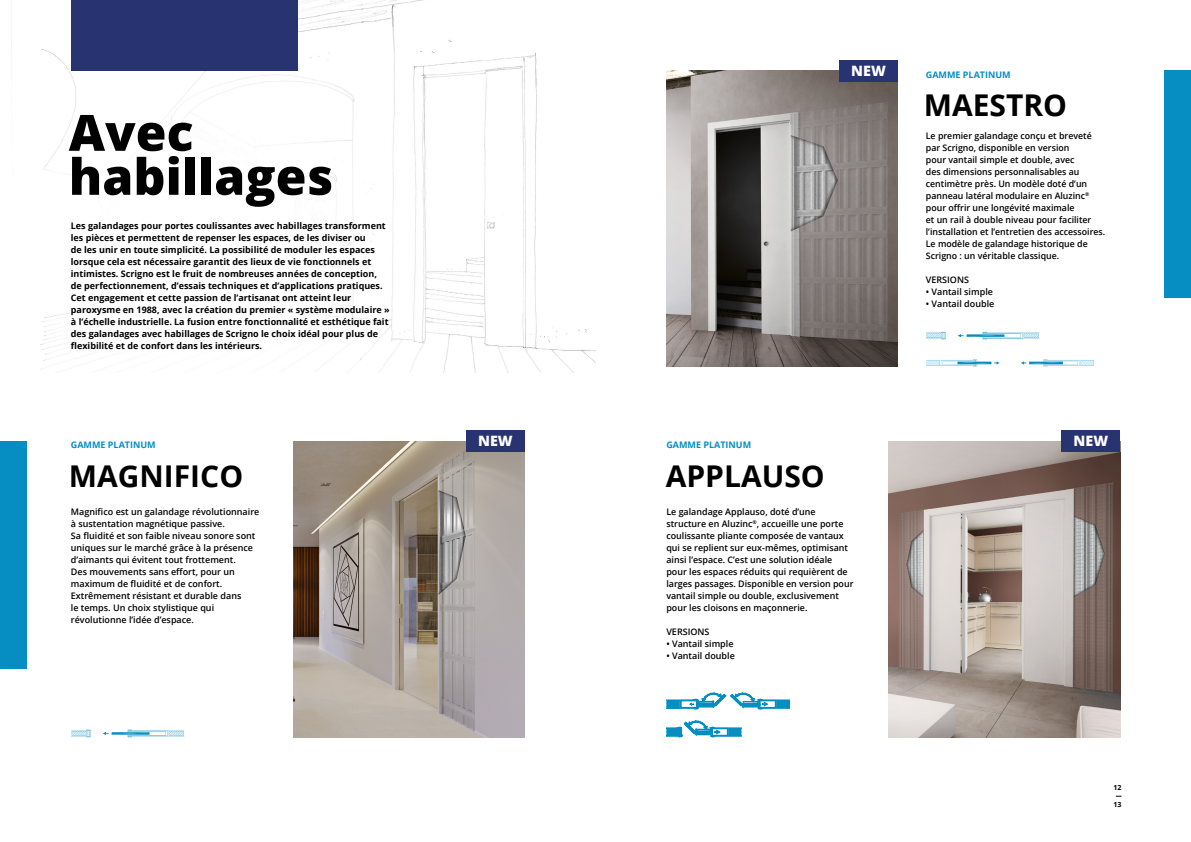
<style>
.page{position:relative;width:1191px;height:842px;background:#fff}
.page>*{position:absolute;margin:0;border:0;box-sizing:border-box;transform-origin:0 0}
.t1{font:800 50px/44px "Open Sans";color:#000}
.t2{font:700 30px "Open Sans";color:#000}
.t3{font:800 14.3px "Open Sans";color:#fff}
.t4{font:600 9px/12px "Open Sans";color:#000}
.t5{font:700 9px/12px "Open Sans";color:#000}
.t6{font:700 9px "Open Sans";color:#068ec2}
.t7{font:700 7px "Open Sans";color:#000}
</style>
<div class="page">
<svg style="left:11px;top:40px;width:721px;height:412px"></svg>
<img style="left:293px;top:441px;width:231px;height:296px">
<div style="left:0;top:441px;width:27px;height:227px;background:#068ec2"></div>
<div style="left:71px;top:0;width:227px;height:71px;background:#283371"></div>
<img style="left:666px;top:71px;width:231px;height:296px">
<img style="left:888px;top:441px;width:232px;height:296px">
<div style="left:1164px;top:71px;width:27px;height:227px;background:#068ec2"></div>
<svg style="left:666px;top:693px;width:124px;height:16px"></svg>
<svg style="left:666px;top:721px;width:75px;height:16px"></svg>
<div style="left:839px;top:60px;width:58px;height:22px;background:#283371"></div>
<div style="left:1061px;top:431px;width:59px;height:21px;background:#283371"></div>
<div style="left:466px;top:431px;width:58px;height:21px;background:#283371"></div>
<svg style="left:926px;top:332px;width:113px;height:7px"></svg>
<svg style="left:926px;top:359px;width:73px;height:8px"></svg>
<svg style="left:1021px;top:359px;width:73px;height:8px"></svg>
<svg style="left:71px;top:730px;width:113px;height:7px"></svg>
<h1 class="t1" style="left:69px;top:108px;width:266px">Avec habillages</h1>
<p class="t5" style="left:71px;top:219px;width:320px">Les galandages pour portes coulissantes avec habillages transforment les pièces et permettent de repenser les espaces, de les diviser ou<br>de les unir en toute simplicité. La possibilité de moduler les espaces lorsque cela est nécessaire garantit des lieux de vie fonctionnels et intimistes. Scrigno est le fruit de nombreuses années de conception, de perfectionnement, d’essais techniques et d’applications pratiques.<br>Cet engagement et cette passion de l’artisanat ont atteint leur paroxysme en 1988, avec la création du premier « système modulaire » à l’échelle industrielle. La fusion entre fonctionnalité et esthétique fait des galandages avec habillages de Scrigno le choix idéal pour plus de flexibilité et de confort dans les intérieurs.</p>
<h3 class="t3" style="left:851px;top:60px;width:36px">NEW</h3>
<p class="t6" style="left:926px;top:68px;width:86px">GAMME PLATINUM</p>
<h2 class="t2" style="left:923px;top:84px;width:145px">MAESTRO</h2>
<p class="t4" style="left:926px;top:130px;width:181px">Le premier galandage conçu et breveté par Scrigno, disponible en version<br>pour vantail simple et double, avec<br>des dimensions personnalisables au centimètre près. Un modèle doté d’un panneau latéral modulaire en Aluzinc<sup>® </sup>pour offrir une longévité maximale<br>et un rail à double niveau pour faciliter l’installation et l’entretien des accessoires.<br>Le modèle de galandage historique de Scrigno : un véritable classique.</p>
<p class="t4" style="left:926px;top:274px;width:45px">VERSIONS</p>
<p class="t4" style="left:926px;top:286px;width:69px">• Vantail simple</p>
<p class="t4" style="left:926px;top:298px;width:70px">• Vantail double</p>
<p class="t6" style="left:71px;top:439px;width:86px">GAMME PLATINUM</p>
<h3 class="t3" style="left:478px;top:430px;width:36px">NEW</h3>
<p class="t6" style="left:666px;top:439px;width:86px">GAMME PLATINUM</p>
<h3 class="t3" style="left:1073px;top:430px;width:36px">NEW</h3>
<h2 class="t2" style="left:69px;top:454px;width:176px">MAGNIFICO</h2>
<p class="t4" style="left:71px;top:505px;width:190px">Magnifico est un galandage révolutionnaire à sustentation magnétique passive.<br>Sa fluidité et son faible niveau sonore sont uniques sur le marché grâce à la présence d’aimants qui évitent tout frottement.<br>Des mouvements sans effort, pour un maximum de fluidité et de confort.<br>Extrêmement résistant et durable dans<br>le temps. Un choix stylistique qui révolutionne l’idée d’espace.</p>
<h2 class="t2" style="left:665px;top:454px;width:161px">APPLAUSO</h2>
<p class="t4" style="left:666px;top:505px;width:189px">Le galandage Applauso, doté d’une structure en Aluzinc<sup>®</sup>, accueille une porte coulissante pliante composée de vantaux qui se replient sur eux-mêmes, optimisant ainsi l’espace. C’est une solution idéale pour les espaces réduits qui requièrent de larges passages. Disponible en version pour vantail simple ou double, exclusivement pour les cloisons en maçonnerie.</p>
<p class="t4" style="left:666px;top:625px;width:45px">VERSIONS</p>
<p class="t4" style="left:666px;top:637px;width:69px">• Vantail simple</p>
<p class="t4" style="left:666px;top:649px;width:70px">• Vantail double</p>
<p class="t7" style="left:1113px;top:782px;width:9px">12</p>
<p class="t7" style="left:1113px;top:800px;width:9px">13</p>
</div>
